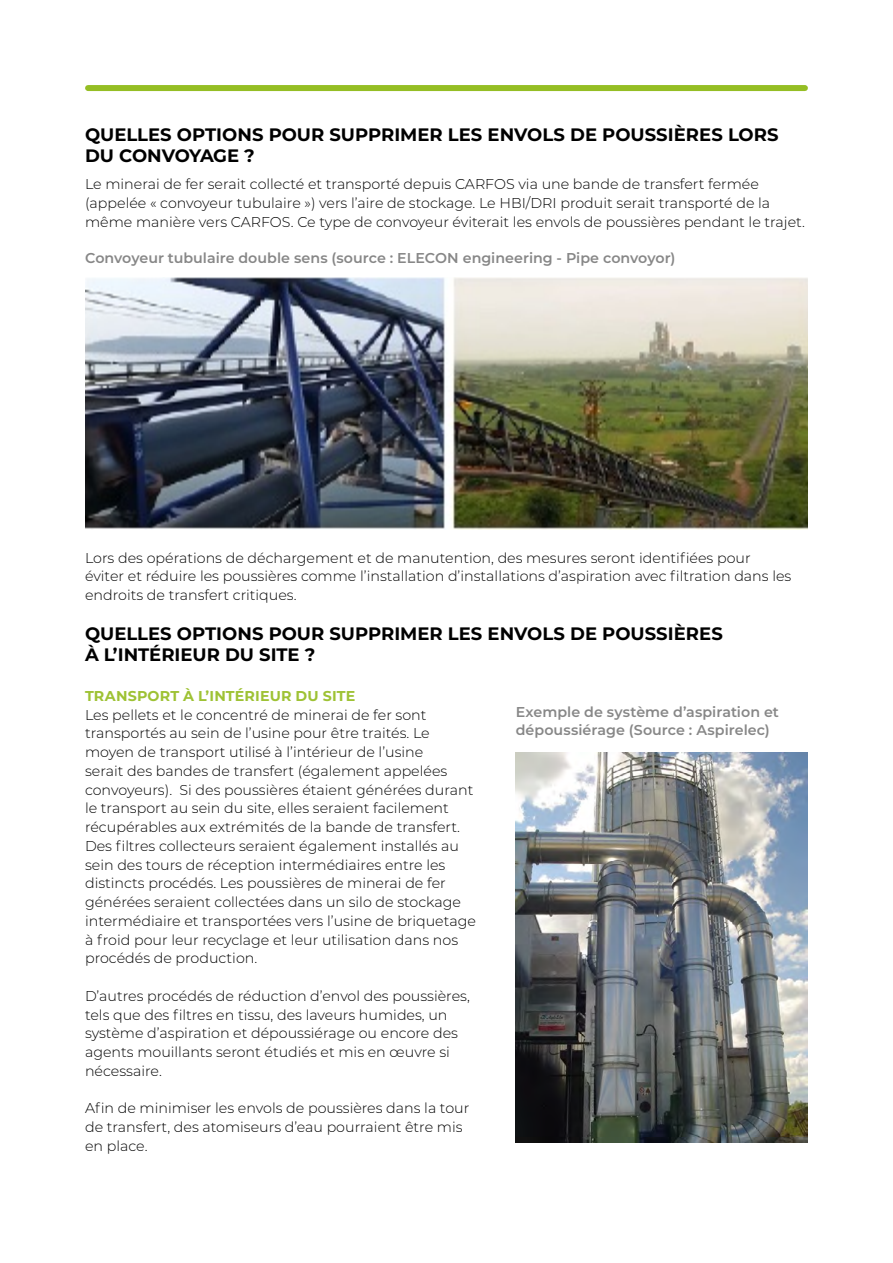
<style>
.page{position:relative;width:893px;height:1263px;background:#fff}
.page>*{position:absolute;margin:0;border:0;box-sizing:border-box;transform-origin:0 0}
.t1{font:700 18px/21px "Montserrat";color:#000}
.t2{font:300 14.25px/18.8px "Montserrat";color:#000}
.t3{font:600 14.25px/18px "Montserrat";color:#878787}
.t4{font:700 14.25px "Montserrat";letter-spacing:.01em;color:#9ec234}
</style>
<div class="page">
<div style="left:88px;top:85px;width:717px;height:6px;background:#95be24"></div>
<img style="left:85px;top:277px;width:723px;height:252px">
<img style="left:516px;top:753px;width:292px;height:390px">
<p class="t1" style="left:85px;top:123px;width:695px">QUELLES OPTIONS POUR SUPPRIMER LES ENVOLS DE POUSSIÈRES LORS<br>DU CONVOYAGE ?</p>
<p class="t2" style="left:85px;top:174px;width:721px">Le minerai de fer serait collecté et transporté depuis CARFOS via une bande de transfert fermée (appelée « convoyeur tubulaire ») vers l’aire de stockage. Le HBI/DRI produit serait transporté de la même manière vers CARFOS. Ce type de convoyeur éviterait les envols de poussières pendant le trajet.</p>
<p class="t3" style="left:85px;top:248px;width:592px">Convoyeur tubulaire double sens (source : ELECON engineering - Pipe convoyor)</p>
<p class="t2" style="left:85px;top:548px;width:708px">Lors des opérations de déchargement et de manutention, des mesures seront identifiées pour éviter et réduire les poussières comme l’installation d’installations d’aspiration avec filtration dans les endroits de transfert critiques.</p>
<p class="t1" style="left:85px;top:622px;width:639px">QUELLES OPTIONS POUR SUPPRIMER LES ENVOLS DE POUSSIÈRES<br>À L’INTÉRIEUR DU SITE ?</p>
<p class="t4" style="left:85px;top:685px;width:272px">TRANSPORT À L’INTÉRIEUR DU SITE</p>
<p class="t2" style="left:85px;top:705px;width:392px">Les pellets et le concentré de minerai de fer sont transportés au sein de l’usine pour être traités. Le moyen de transport utilisé à l’intérieur de l’usine<br>serait des bandes de transfert (également appelées convoyeurs). Si des poussières étaient générées durant le transport au sein du site, elles seraient facilement récupérables aux extrémités de la bande de transfert.<br>Des filtres collecteurs seraient également installés au sein des tours de réception intermédiaires entre les distincts procédés. Les poussières de minerai de fer générées seraient collectées dans un silo de stockage intermédiaire et transportées vers l’usine de briquetage à froid pour leur recyclage et leur utilisation dans nos procédés de production.</p>
<p class="t2" style="left:85px;top:986px;width:386px">D’autres procédés de réduction d’envol des poussières, tels que des filtres en tissu, des laveurs humides, un système d’aspiration et dépoussiérage ou encore des agents mouillants seront étudiés et mis en œuvre si nécessaire.</p>
<p class="t2" style="left:85px;top:1098px;width:386px">Afin de minimiser les envols de poussières dans la tour de transfert, des atomiseurs d’eau pourraient être mis en place.</p>
<p class="t3" style="left:516px;top:702px;width:265px">Exemple de système d’aspiration et dépoussiérage (Source : Aspirelec)</p>
</div>
